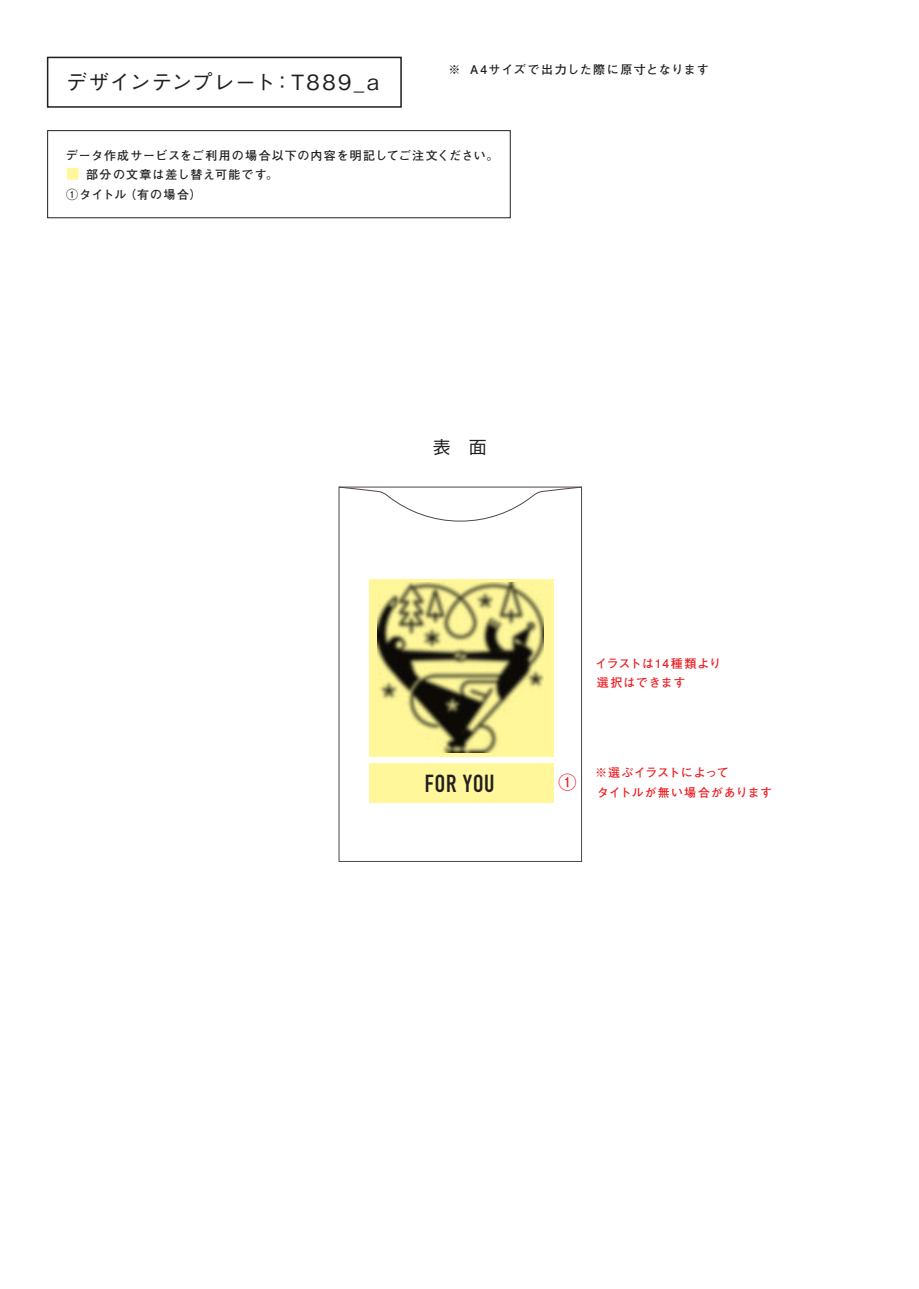
<style>
.page{position:relative;width:919px;height:1289px;background:#fff}
.page>*{position:absolute;margin:0;border:0;box-sizing:border-box;transform-origin:0 0}
.t1{font:700 24.3px "DIN Condensed";letter-spacing:.035em;color:#231f20}
.t2{font:500 21px "Gothic BBB Pro";letter-spacing:.04em;color:#231f20}
.t3{font:500 18px "Gothic BBB Pro";color:#231f20}
.t4{font:700 12px/19.5px "Futo Go B101 Pro";letter-spacing:.08em;color:#231f20}
.t5{font:700 12px/19.5px "Futo Go B101 Pro";letter-spacing:.045em;color:#ee1d23}
.t6{font:700 12px "Futo Go B101 Pro";letter-spacing:.1em;color:#231f20}
.s1{font-size:13.5px;color:#fff79a}
</style>
<div class="page">
<div style="left:47px;top:57px;width:355px;height:51px;border:2px solid #231f20"></div>
<div style="left:47px;top:130px;width:463px;height:88px;border:1px solid #231f20"></div>
<div style="left:369px;top:763px;width:185px;height:39px;background:#fff79a"></div>
<svg style="left:369px;top:579px;width:185px;height:177px;background:#bdb772"></svg>
<svg style="left:343px;top:488px;width:234px;height:33px"></svg>
<div style="left:338px;top:486px;width:244px;height:375px;border:1px solid #4f4744"></div>
<h2 class="t2" style="left:66px;top:66px;width:314px">デザインテンプレート：T889_a</h2>
<p class="t6" style="left:448px;top:60px;width:262px">※ A4サイズで出力した際に原寸となります</p>
<p class="t4" style="left:66px;top:144px;width:434px">データ作成サービスをご利用の場合以下の内容を明記してご注文ください。</p>
<p class="t4" style="left:66px;top:163px;width:213px"><span class="s1">■</span> 部分の文章は差し替え可能です。<br>①タイトル（有の場合）</p>
<h3 class="t3" style="left:432px;top:432px;width:55px">表 面</h3>
<h1 class="t1" style="left:425px;top:767px;width:71px">FOR YOU</h1>
<p class="t5" style="left:595px;top:651px;width:128px">イラストは14種類より選択はできます</p>
<p class="t5" style="left:558px;top:761px;width:215px;text-align:center">※選ぶイラストによって<br><sup>①</sup> タイトルが無い場合があります</p>
</div>
